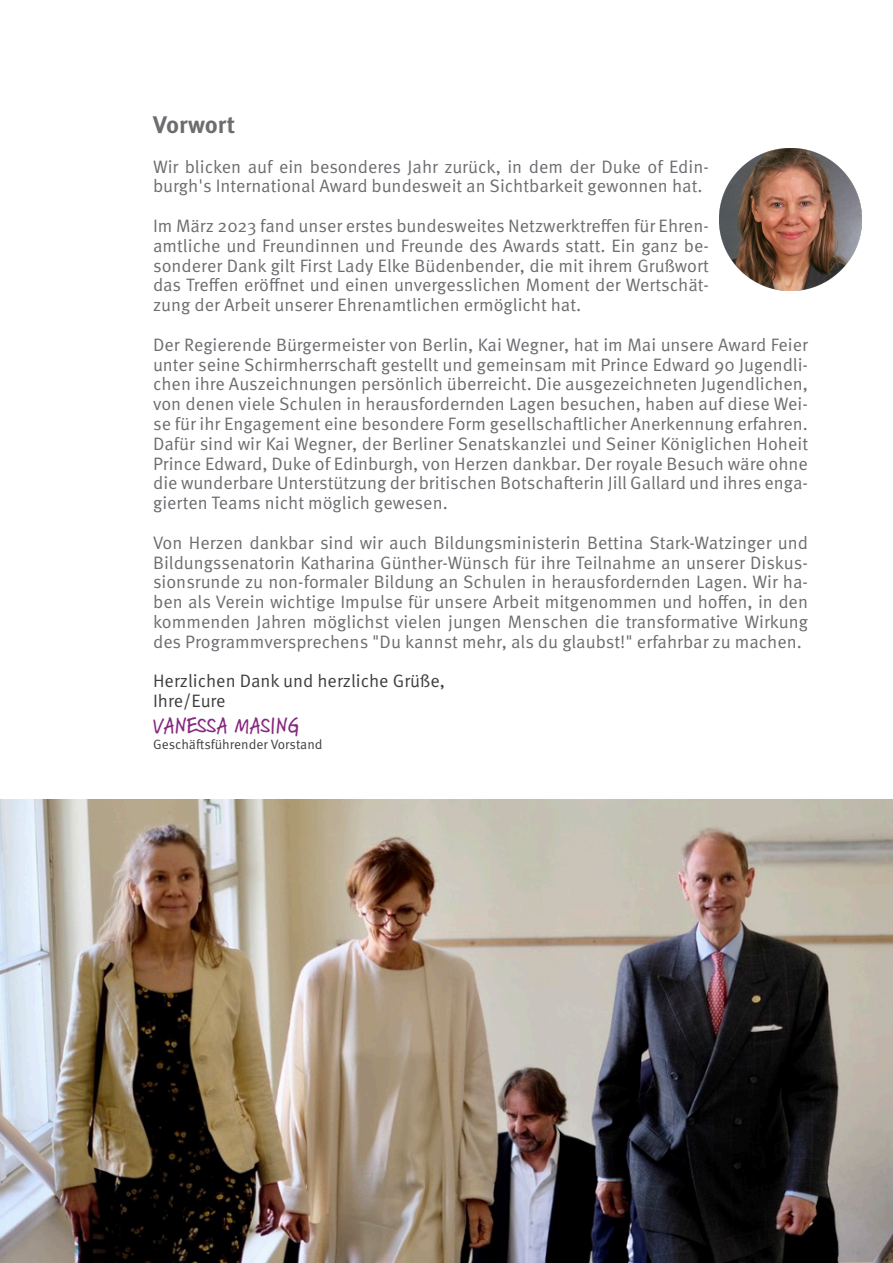
<style>
.page{position:relative;width:893px;height:1263px;background:#fff}
.page>*{position:absolute;margin:0;border:0;box-sizing:border-box;transform-origin:0 0}
.Vor_Ü2{font:24px "Skippy Sharp";letter-spacing:.015em;color:#872881}
.Vor_Ü2-2{font:700 24px "Meta Pro";color:#6c6d70}
.Vor_Ü2-3{font:18px/19.8px "Meta Pro Norm";color:#6c6d70;text-align:justify}
.Vor_Ü2-4{font:18px "Meta Pro Norm";color:#3e3e3f}
.Vor_Ü2-5{font:13.5px "Meta Pro Norm";color:#3e3e3f}
</style>
<div class="page">
<img style="left:0;top:799px;width:893px;height:464px">
<hr style="left:892px;top:1116px;width:1px;height:147px;background:#872881">
<img style="left:719px;top:148px;width:143px;height:143px">
<p class="Vor_Ü2-2" style="left:153px;top:106px;width:84px">Vorwort</p>
<p class="Vor_Ü2-3" style="left:153px;top:155px;width:557px">Wir blicken auf ein besonderes Jahr zurück, in dem der Duke of Edin&shy;burgh's International Award bundesweit an Sichtbarkeit gewonnen hat.</p>
<p class="Vor_Ü2-3" style="left:153px;top:215px;width:557px">Im März 2023 fand unser erstes bundesweites Netzwerktreffen für Ehren&shy;amtliche und Freundinnen und Freunde des Awards statt. Ein ganz be&shy;sonderer Dank gilt First Lady Elke Büdenbender, die mit ihrem Grußwort das Treffen eröffnet und einen unvergesslichen Moment der Wertschät&shy;zung der Arbeit unserer Ehrenamtlichen ermöglicht hat.</p>
<p class="Vor_Ü2-3" style="left:153px;top:333px;width:657px">Der Regierende Bürgermeister von Berlin, Kai Wegner, hat im Mai unsere Award Feier unter seine Schirmherrschaft gestellt und gemeinsam mit Prince Edward 90 Jugendli&shy;chen ihre Auszeichnungen persönlich überreicht. Die ausgezeichneten Jugendlichen, von denen viele Schulen in herausfordernden Lagen besuchen, haben auf diese Wei&shy;se für ihr Engagement eine besondere Form gesellschaftlicher Anerkennung erfahren.<br>Dafür sind wir Kai Wegner, der Berliner Senatskanzlei und Seiner Königlichen Hoheit Prince Edward, Duke of Edinburgh, von Herzen dankbar. Der royale Besuch wäre ohne die wunderbare Unterstützung der britischen Botschafterin Jill Gallard und ihres enga&shy;gierten Teams nicht möglich gewesen.</p>
<p class="Vor_Ü2-3" style="left:153px;top:531px;width:656px">Von Herzen dankbar sind wir auch Bildungsministerin Bettina Stark-Watzinger und Bildungssenatorin Katharina Günther-Wünsch für ihre Teilnahme an unserer Diskus&shy;sionsrunde zu non-formaler Bildung an Schulen in herausfordernden Lagen. Wir ha&shy;ben als Verein wichtige Impulse für unsere Arbeit mitgenommen und hoffen, in den kommenden Jahren möglichst vielen jungen Menschen die transformative Wirkung des Programmversprechens "Du kannst mehr, als du glaubst!" erfahrbar zu machen.</p>
<p class="Vor_Ü2-4" style="left:153px;top:667px;width:294px">Herzlichen Dank und herzliche Grüße,</p>
<p class="Vor_Ü2-4" style="left:153px;top:687px;width:74px">Ihre/Eure</p>
<p class="Vor_Ü2" style="left:153px;top:710px;width:147px">VANESSA MASING</p>
<p class="Vor_Ü2-5" style="left:153px;top:734px;width:171px">Geschäftsführender Vorstand</p>
</div>
